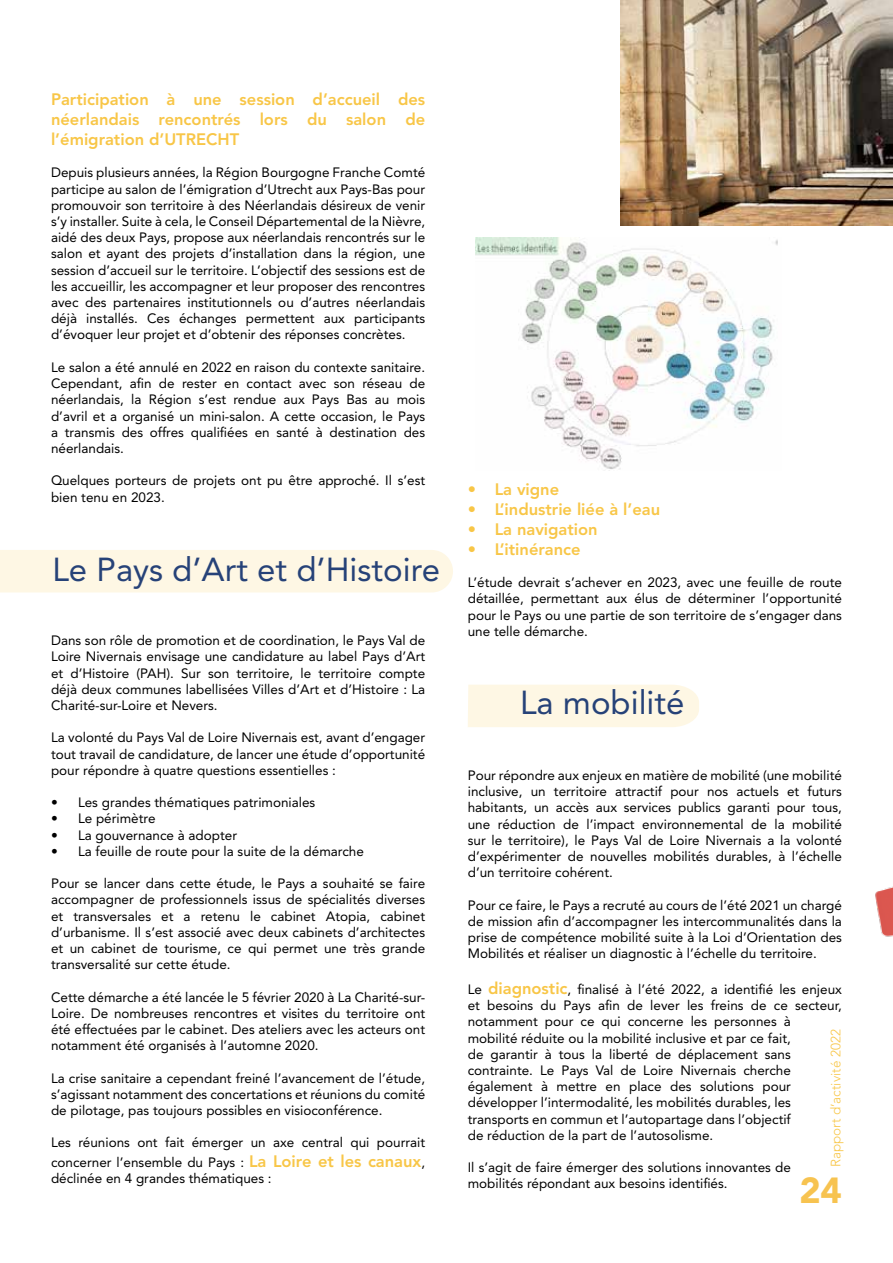
<style>
.page{position:relative;width:893px;height:1263px;background:#fff}
.page>*{position:absolute;margin:0;border:0;box-sizing:border-box;transform-origin:0 0}
.t1{font:900 36px "Avenir LT Std";color:#f7c350}
.t2{font:33px "Avenir LT Std";color:#264278}
.t3{font:800 16.5px/19.8px "Avenir LT Std";color:#f8c647;text-align:justify}
.t4{font:13.5px/16.2px "Avenir LT Std";color:#000;text-align:justify}
.t5{font:300 13.5px "Avenir LT Std";color:#f8c647}
.s1{font-weight:800;font-size:16.5px;color:#f8c647}
</style>
<div class="page">
<div style="left:0;top:550px;width:453px;height:42px;background:#fef7e4"></div>
<img style="left:475px;top:237px;width:303px;height:233px">
<div style="left:468px;top:685px;width:231px;height:42px;background:#fef7e4"></div>
<img style="left:621px;top:0;width:272px;height:225px">
<img style="left:875px;top:886px;width:18px;height:51px">
<p class="t3" style="left:51px;top:90px;width:376px">Participation à une session d’accueil des néerlandais rencontrés lors du salon de l’émigration d’UTRECHT</p>
<p class="t4" style="left:51px;top:165px;width:376px">Depuis plusieurs années, la Région Bourgogne Franche Comté participe au salon de l’émigration d’Utrecht aux Pays-Bas pour promouvoir son territoire à des Néerlandais désireux de venir s’y installer. Suite à cela, le Conseil Départemental de la Nièvre, aidé des deux Pays, propose aux néerlandais rencontrés sur le salon et ayant des projets d’installation dans la région, une session d’accueil sur le territoire. L’objectif des sessions est de les accueillir, les accompagner et leur proposer des rencontres avec des partenaires institutionnels ou d’autres néerlandais déjà installés. Ces échanges permettent aux participants d’évoquer leur projet et d’obtenir des réponses concrètes.</p>
<p class="t4" style="left:51px;top:359px;width:376px">Le salon a été annulé en 2022 en raison du contexte sanitaire.<br>Cependant, afin de rester en contact avec son réseau de néerlandais, la Région s’est rendue aux Pays Bas au mois d’avril et a organisé un mini-salon. A cette occasion, le Pays a transmis des offres qualifiées en santé à destination des néerlandais.</p>
<p class="t4" style="left:51px;top:473px;width:376px">Quelques porteurs de projets ont pu être approché. Il s’est bien tenu en 2023.</p>
<h2 class="t2" style="left:52px;top:550px;width:389px">Le Pays d’Art et d’Histoire</h2>
<p class="t4" style="left:51px;top:632px;width:376px">Dans son rôle de promotion et de coordination, le Pays Val de Loire Nivernais envisage une candidature au label Pays d’Art et d’Histoire (PAH). Sur son territoire, le territoire compte déjà deux communes labellisées Villes d’Art et d’Histoire : La Charité-sur-Loire et Nevers.</p>
<p class="t4" style="left:51px;top:730px;width:376px">La volonté du Pays Val de Loire Nivernais est, avant d’engager tout travail de candidature, de lancer une étude d’opportunité pour répondre à quatre questions essentielles :</p>
<p class="t4" style="left:51px;top:794px;width:266px">• Les grandes thématiques patrimoniales</p>
<p class="t4" style="left:51px;top:811px;width:106px">• Le périmètre</p>
<p class="t4" style="left:51px;top:827px;width:188px">• La gouvernance à adopter</p>
<p class="t4" style="left:51px;top:843px;width:314px">• La feuille de route pour la suite de la démarche</p>
<p class="t4" style="left:51px;top:875px;width:376px">Pour se lancer dans cette étude, le Pays a souhaité se faire accompagner de professionnels issus de spécialités diverses et transversales et a retenu le cabinet Atopia, cabinet d’urbanisme. Il s’est associé avec deux cabinets d’architectes et un cabinet de tourisme, ce qui permet une très grande transversalité sur cette étude.</p>
<p class="t4" style="left:51px;top:989px;width:376px">Cette démarche a été lancée le 5 février 2020 à La Charité-sur-Loire. De nombreuses rencontres et visites du territoire ont été effectuées par le cabinet. Des ateliers avec les acteurs ont notamment été organisés à l’automne 2020.</p>
<p class="t4" style="left:51px;top:1070px;width:376px">La crise sanitaire a cependant freiné l’avancement de l’étude, s’agissant notamment des concertations et réunions du comité de pilotage, pas toujours possibles en visioconférence.</p>
<p class="t4" style="left:51px;top:1133px;width:376px;line-height:19.8px">Les réunions ont fait émerger un axe central qui pourrait concerner l’ensemble du Pays : <span class="s1">La Loire et les canaux</span>,</p>
<p class="t4" style="left:51px;top:1171px;width:222px">déclinée en 4 grandes thématiques :</p>
<p class="t3" style="left:468px;top:480px;width:93px">• La vigne</p>
<p class="t3" style="left:468px;top:499px;width:194px">• L’industrie liée à l’eau</p>
<p class="t3" style="left:468px;top:519px;width:131px">• La navigation</p>
<p class="t3" style="left:468px;top:539px;width:114px">• L’itinérance</p>
<p class="t4" style="left:468px;top:574px;width:376px">L’étude devrait s’achever en 2023, avec une feuille de route détaillée, permettant aux élus de déterminer l’opportunité pour le Pays ou une partie de son territoire de s’engager dans une telle démarche.</p>
<h2 class="t2" style="left:520px;top:684px;width:166px">La mobilité</h2>
<p class="t4" style="left:468px;top:767px;width:376px">Pour répondre aux enjeux en matière de mobilité (une mobilité inclusive, un territoire attractif pour nos actuels et futurs habitants, un accès aux services publics garanti pour tous, une réduction de l’impact environnemental de la mobilité sur le territoire), le Pays Val de Loire Nivernais a la volonté d’expérimenter de nouvelles mobilités durables, à l’échelle d’un territoire cohérent.</p>
<p class="t4" style="left:468px;top:897px;width:376px">Pour ce faire, le Pays a recruté au cours de l’été 2021 un chargé de mission afin d’accompagner les intercommunalités dans la prise de compétence mobilité suite à la Loi d’Orientation des Mobilités et réaliser un diagnostic à l’échelle du territoire.</p>
<p class="t4" style="left:468px;top:981px;width:376px">Le <span class="s1">diagnostic</span>, finalisé à l’été 2022, a identifié les enjeux et besoins du Pays afin de lever les freins de ce secteur,</p>
<p class="t4" style="left:468px;top:1014px;width:325px">notamment pour ce qui concerne les personnes à mobilité réduite ou la mobilité inclusive et par ce fait, de garantir à tous la liberté de déplacement sans contrainte. Le Pays Val de Loire Nivernais cherche également à mettre en place des solutions pour développer l’intermodalité, les mobilités durables, les transports en commun et l’autopartage dans l’objectif de réduction de la part de l’autosolisme.</p>
<p class="t4" style="left:468px;top:1159px;width:325px">Il s’agit de faire émerger des solutions innovantes de mobilités répondant aux besoins identifiés.</p>
<p class="t5" style="left:828px;top:1167px;width:140px;rotate:-90deg">Rapport d’activité 2022</p>
<h1 class="t1" style="left:799px;top:1169px;width:44px">24</h1>
</div>
